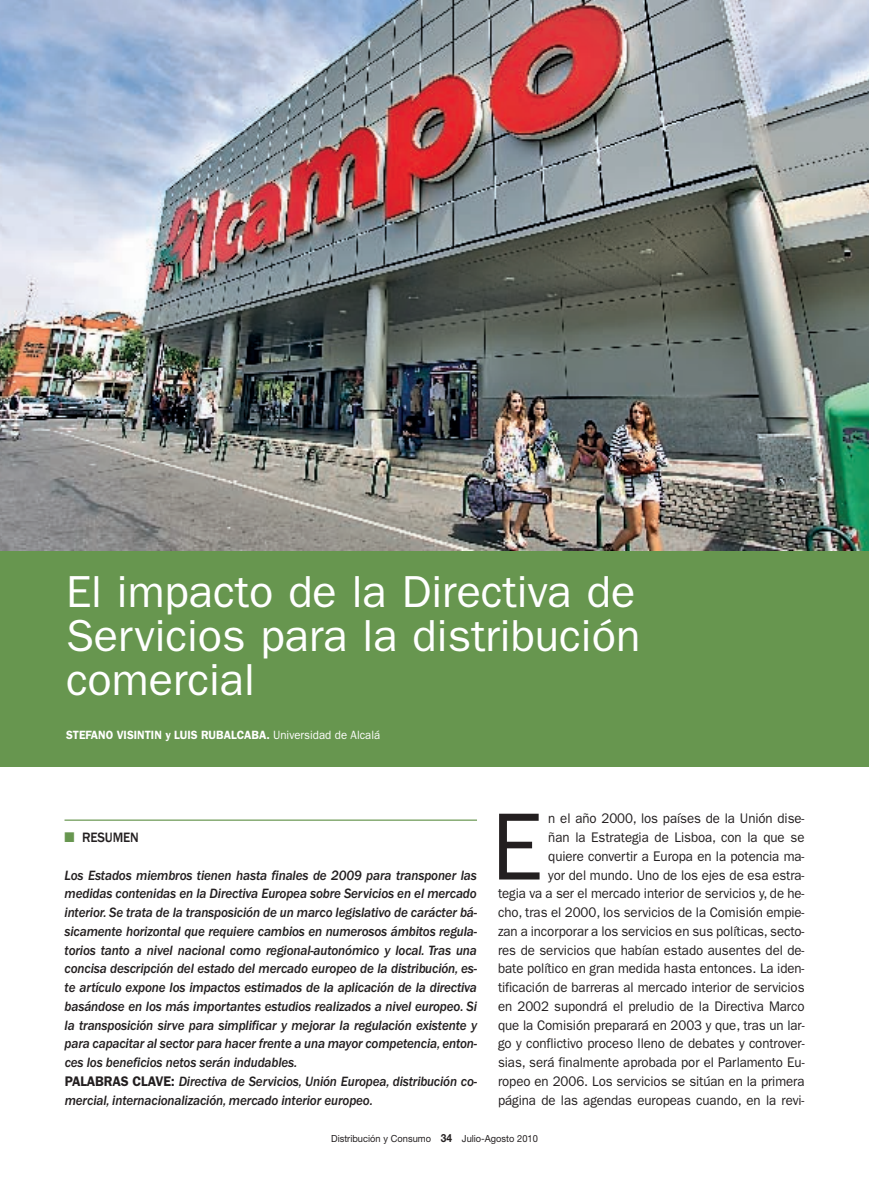
<style>
.page{position:relative;width:869px;height:1188px;background:#fff}
.page>*{position:absolute;margin:0;border:0;box-sizing:border-box;transform-origin:0 0}
.t1{font:95.85px "Franklin Gothic";color:#231f20;scale:.95 1}
.t2{font:45px/43.5px "Franklin Gothic";color:#fff;text-align:justify}
.t3{font:italic 500 13.95px/18.8px "Franklin Gothic";letter-spacing:-.01em;color:#231f20;scale:.95 1}
.t4{font:13.95px/18.8px "Franklin Gothic";letter-spacing:-.005em;color:#231f20;text-align:right;scale:.95 1}
.t5{font:500 13.95px "Franklin Gothic";letter-spacing:-.01em;color:#231f20;scale:.95 1}
.t6{font:600 12px "Franklin Gothic";color:#fff;scale:.95 1}
.t7{font:9.75px "Helvetica Neue";color:#231f20;scale:.95 1}
.s1{font-weight:400}
.s2{color:#67964f}
.s3{font-weight:600;font-style:normal}
.s4{font-weight:700;font-size:11.25px}
</style>
<div class="page">
<div style="left:0;top:87px;width:869px;height:680px;background:#67964f"></div>
<img style="left:0;top:0;width:869px;height:550px">
<hr style="left:65px;top:819px;width:412px;height:2px;background:#67964f">
<h2 class="t2" style="left:66px;top:574px;width:576px">El impacto de la Directiva de Servicios para la distribución comercial</h2>
<p class="t6" style="left:66px;top:730px;width:332px">STEFANO VISINTIN y LUIS RUBALCABA. <span class="s1">Universidad de Alcalá</span></p>
<p class="t5" style="left:65px;top:829px;width:80px"><span class="s2">■</span> RESUMEN</p>
<p class="t3" style="left:65px;top:867px;width:436px">Los Estados miembros tienen hasta finales de 2009 para transponer las medidas contenidas en la Directiva Europea sobre Servicios en el mercado interior. Se trata de la transposición de un marco legislativo de carácter bá&shy;sicamente horizontal que requiere cambios en numerosos ámbitos regula&shy;torios tanto a nivel nacional como regional-autonómico y local. Tras una concisa descripción del estado del mercado europeo de la distribución, es&shy;te artículo expone los impactos estimados de la aplicación de la directiva basándose en los más importantes estudios realizados a nivel europeo. Si la transposición sirve para simplificar y mejorar la regulación existente y para capacitar al sector para hacer frente a una mayor competencia, enton&shy;ces los beneficios netos serán indudables.<br><span class="s3">PALABRAS CLAVE:</span> Directiva de Servicios, Unión Europea, distribución co&shy;mercial, internacionalización, mercado interior europeo.</p>
<p class="t4" style="left:498px;top:810px;width:324px">n el año 2000, los países de la Unión dise-<br>ñan la Estrategia de Lisboa, con la que se<br>quiere convertir a Europa en la potencia ma-<br>yor del mundo. Uno de los ejes de esa estra-<br>tegia va a ser el mercado interior de servicios y, de he&shy;cho, tras el 2000, los servicios de la Comisión empie&shy;zan a incorporar a los servicios en sus políticas, secto&shy;res de servicios que habían estado ausentes del de&shy;bate político en gran medida hasta entonces. La iden&shy;tificación de barreras al mercado interior de servicios en 2002 supondrá el preludio de la Directiva Marco que la Comisión preparará en 2003 y que, tras un lar&shy;go y conflictivo proceso lleno de debates y controver&shy;sias, será finalmente aprobada por el Parlamento Eu&shy;ropeo en 2006. Los servicios se sitúan en la primera página de las agendas europeas cuando, en la revi-</p>
<h1 class="t1" style="left:491px;top:814px;width:55px">E</h1>
<p class="t7" style="left:331px;top:1134px;width:219px">Distribución y Consumo <span class="s4">34</span> Julio-Agosto 2010</p>
</div>
